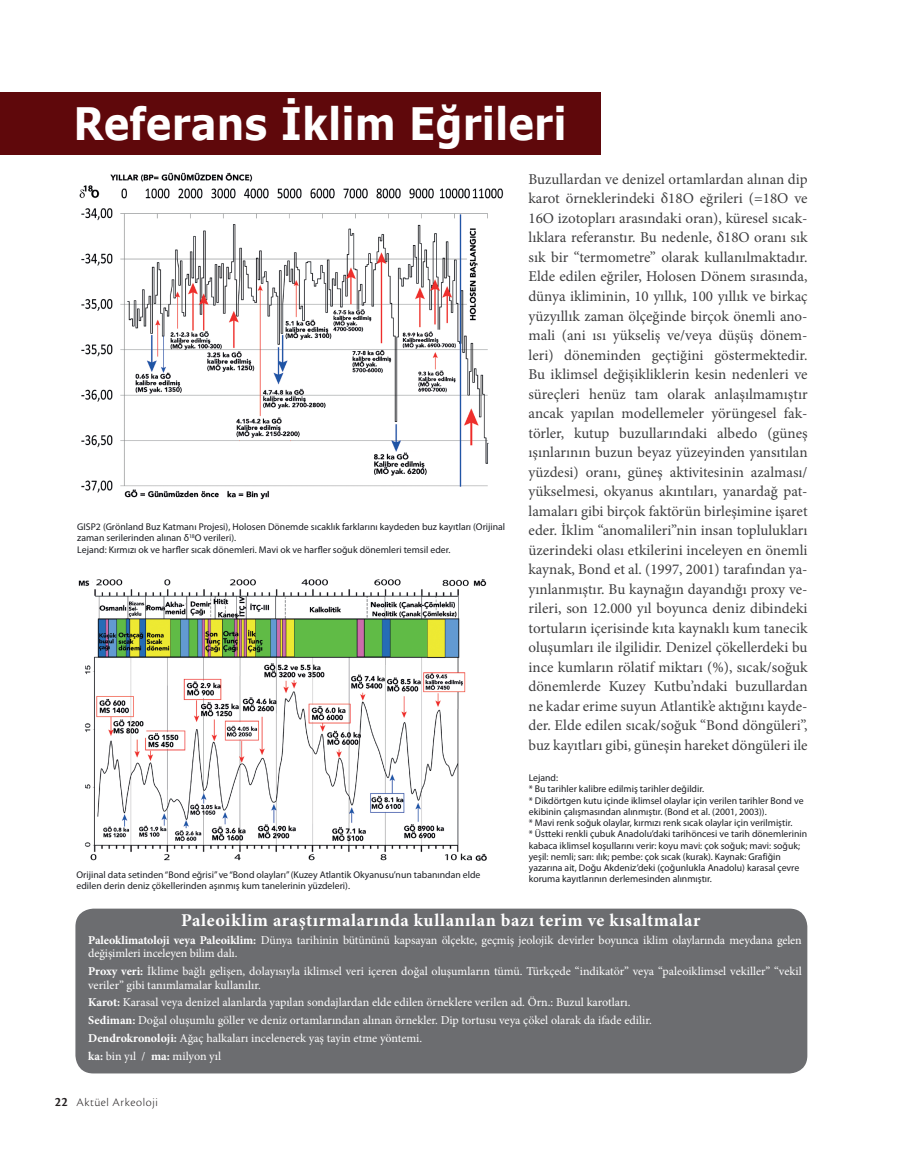
<style>
.page{position:relative;width:915px;height:1149px;background:#fff}
.page>*{position:absolute;margin:0;border:0;box-sizing:border-box;transform-origin:0 0}
.t1{font:700 44.55px "Verdana";color:#fff;scale:.87 1}
.t2{font:700 18px "Minion Pro";letter-spacing:.03em;color:#fff}
.t3{font:15px/19.5px "Minion Pro";color:#3e3e3f;text-align:justify}
.t4{font:12px/17.7px "Minion Pro";letter-spacing:-.005em;color:#fff}
.t5{font:300 12px "Cronos Pro";letter-spacing:.045em;color:#231f20}
.t6{font:9.75px/11.2px "Myriad Pro";color:#1a1c21}
.s1{font-weight:700}
.s2{font-weight:600;font-size:13.5px}
</style>
<div class="page">
<div style="left:0;top:93px;width:600px;height:62px;background:#5f080b"></div>
<img style="left:79px;top:172px;width:425px;height:328px">
<img style="left:78px;top:579px;width:409px;height:282px">
<div style="left:75px;top:908px;width:732px;height:165px;background:#6c6d70;border-radius:18px"></div>
<h1 class="t1" style="left:73px;top:92px;width:568px">Referans İklim Eğrileri</h1>
<p class="t6" style="left:77px;top:521px;width:429px">GISP2 (Grönland Buz Katmanı Projesi), Holosen Dönemde sıcaklık farklarını kaydeden buz kayıtları (Orijinal zaman serilerinden alınan δ<sup>18</sup>O verileri).<br>Lejand: Kırmızı ok ve harfler sıcak dönemleri. Mavi ok ve harfler soğuk dönemleri temsil eder.</p>
<p class="t6" style="left:77px;top:868px;width:405px">Orijinal data setinden “Bond eğrisi” ve “Bond olayları” (Kuzey Atlantik Okyanusu’nun tabanından elde edilen derin deniz çökellerinden aşınmış kum tanelerinin yüzdeleri).</p>
<p class="t3" style="left:528px;top:169px;width:280px">Buzullardan ve denizel ortamlardan alınan dip karot örneklerindeki δ18O eğrileri (=18O ve 16O izotopları arasındaki oran), küresel sıcak&shy;lıklara referanstır. Bu nedenle, δ18O oranı sık sık bir “termometre” olarak kullanılmaktadır.<br>Elde edilen eğriler, Holosen Dönem sırasında, dünya ikliminin, 10 yıllık, 100 yıllık ve birkaç yüzyıllık zaman ölçeğinde birçok önemli ano&shy;mali (ani ısı yükseliş ve/veya düşüş dönem&shy;leri) döneminden geçtiğini göstermektedir.<br>Bu iklimsel değişikliklerin kesin nedenleri ve süreçleri henüz tam olarak anlaşılmamıştır ancak yapılan modellemeler yörüngesel fak&shy;törler, kutup buzullarındaki albedo (güneş ışınlarının buzun beyaz yüzeyinden yansıtılan yüzdesi) oranı, güneş aktivitesinin azalması/ yükselmesi, okyanus akıntıları, yanardağ pat&shy;lamaları gibi birçok faktörün birleşimine işaret eder. İklim “anomalileri”nin insan toplulukları üzerindeki olası etkilerini inceleyen en önemli kaynak, Bond et al. (1997, 2001) tarafından ya&shy;yınlanmıştır. Bu kaynağın dayandığı proxy ve&shy;rileri, son 12.000 yıl boyunca deniz dibindeki tortuların içerisinde kıta kaynaklı kum tanecik oluşumları ile ilgilidir. Denizel çökellerdeki bu ince kumların rölatif miktarı (%), sıcak/soğuk dönemlerde Kuzey Kutbu’ndaki buzullardan ne kadar erime suyun Atlantik’e aktığını kayde&shy;der. Elde edilen sıcak/soğuk “Bond döngüleri”, buz kayıtları gibi, güneşin hareket döngüleri ile</p>
<p class="t6" style="left:528px;top:771px;width:280px">Lejand:<br>* Bu tarihler kalibre edilmiş tarihler değildir.<br>* Dikdörtgen kutu içinde iklimsel olaylar için verilen tarihler Bond ve ekibinin çalışmasından alınmıştır. (Bond et al. (2001, 2003)).<br>* Mavi renk soğuk olaylar, kırmızı renk sıcak olaylar için verilmiştir.<br>* Üstteki renkli çubuk Anadolu’daki tarihöncesi ve tarih dönemlerinin kabaca iklimsel koşullarını verir: koyu mavi: çok soğuk; mavi: soğuk; yeşil: nemli; sarı: ılık; pembe: çok sıcak (kurak). Kaynak: Grafiğin yazarına ait, Doğu Akdeniz’deki (çoğunlukla Anadolu) karasal çevre koruma kayıtlarının derlemesinden alınmıştır.</p>
<p class="t2" style="left:181px;top:907px;width:520px">Paleoiklim araştırmalarında kullanılan bazı terim ve kısaltmalar</p>
<p class="t4" style="left:88px;top:932px;width:714px;line-height:13.5px"><span class="s1">Paleoklimatoloji veya Paleoiklim:</span> Dünya tarihinin bütününü kapsayan ölçekte, geçmiş jeolojik devirler boyunca iklim olaylarında meydana gelen değişimleri inceleyen bilim dalı.</p>
<p class="t4" style="left:88px;top:964px;width:714px;line-height:13.5px"><span class="s1">Proxy veri:</span> İklime bağlı gelişen, dolayısıyla iklimsel veri içeren doğal oluşumların tümü. Türkçede “indikatör” veya “paleoiklimsel vekiller” “vekil veriler” gibi tanımlamalar kullanılır.</p>
<p class="t4" style="left:88px;top:993px;width:565px"><span class="s1">Karot:</span> Karasal veya denizel alanlarda yapılan sondajlardan elde edilen örneklere verilen ad. Örn.: Buzul karotları.<br><span class="s1">Sediman:</span> Doğal oluşumlu göller ve deniz ortamlarından alınan örnekler. Dip tortusu veya çökel olarak da ifade edilir.<br><span class="s1">Dendrokronoloji:</span> Ağaç halkaları incelenerek yaş tayin etme yöntemi.<br><span class="s1">ka:</span> bin yıl / <span class="s1">ma:</span> milyon yıl</p>
<p class="t5" style="left:55px;top:1095px;width:104px"><span class="s2">22</span> Aktüel Arkeoloji</p>
</div>
